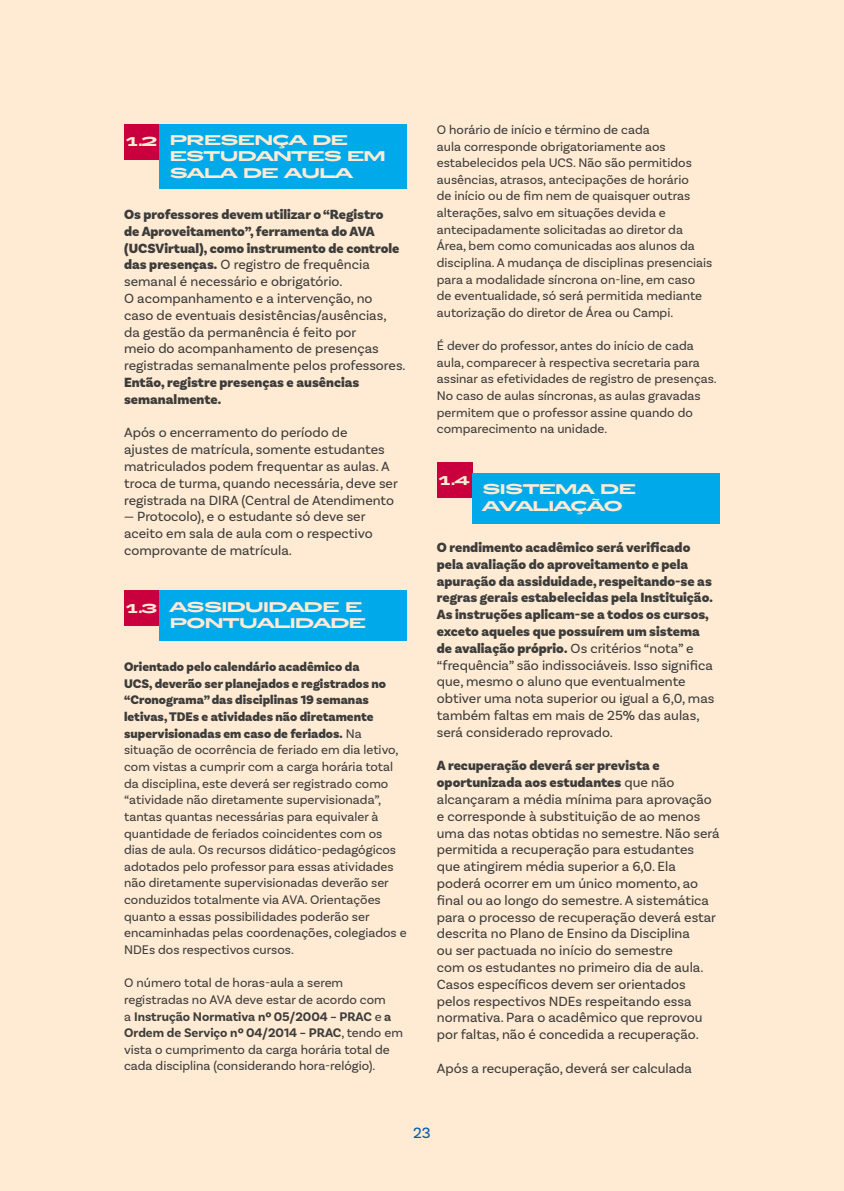
<style>
.page{position:relative;width:844px;height:1191px;background:#fff}
.page>*{position:absolute;margin:0;border:0;box-sizing:border-box;transform-origin:0 0}
.t1{font:15.75px "Basic Sans";color:#005cad}
.t2{font:14px/16.8px "Basic Sans";color:#3c3c3b}
.t3{font:900 14px/16.8px "Basic Sans";color:#3c3c3b}
.t4{font:700 14px/16.3px "Zeppelin 52";color:#ffebd3}
.t5{font:13.12px/16.6px "Basic Sans";color:#3c3c3b}
.t6{font:700 12.78px "Zeppelin 52";color:#ffebd3}
.s1{font-weight:900}
.s2{font-weight:700}
.s3{font-weight:400}
</style>
<div class="page">
<div style="left:0;top:0;width:843px;height:1191px;background:#ffebd3"></div>
<div style="left:124px;top:124px;width:36px;height:35px;background:#ca003e"></div>
<div style="left:124px;top:590px;width:36px;height:36px;background:#ca003e"></div>
<div style="left:437px;top:462px;width:35px;height:36px;background:#ca003e"></div>
<div style="left:160px;top:124px;width:247px;height:65px;background:#00a9ea"></div>
<div style="left:160px;top:590px;width:247px;height:51px;background:#00a9ea"></div>
<div style="left:472px;top:473px;width:247px;height:51px;background:#00a9ea"></div>
<p class="t6" style="left:124px;top:134px;width:34px">1.2</p>
<p class="t4" style="left:170px;top:132px;width:217px">PRESENÇA DE<br>ESTUDANTES EM<br>SALA DE AULA</p>
<p class="t2" style="left:124px;top:206px;width:283px"><span class="s1">Os professores devem utilizar o “Registro<br>de Aproveitamento”, ferramenta do AVA (UCSVirtual), como instrumento de controle das presenças.</span> O registro de frequência semanal é necessário e obrigatório.<br>O acompanhamento e a intervenção, no<br>caso de eventuais desistências/ausências, da gestão da permanência é feito por<br>meio do acompanhamento de presenças registradas semanalmente pelos professores.</p>
<p class="t3" style="left:124px;top:374px;width:237px">Então, registre presenças e ausências semanalmente.</p>
<p class="t2" style="left:124px;top:424px;width:275px">Após o encerramento do período de<br>ajustes de matrícula, somente estudantes matriculados podem frequentar as aulas. A troca de turma, quando necessária, deve ser registrada na DIRA (Central de Atendimento</p>
<p class="t2" style="left:124px;top:508px;width:250px">— Protocolo), e o estudante só deve ser aceito em sala de aula com o respectivo comprovante de matrícula.</p>
<p class="t6" style="left:124px;top:601px;width:34px">1.3</p>
<p class="t4" style="left:170px;top:599px;width:197px">ASSIDUIDADE E<br>PONTUALIDADE</p>
<p class="t5" style="left:124px;top:658px;width:284px"><span class="s1">Orientado pelo calendário acadêmico da<br>UCS, deverão ser planejados e registrados no “Cronograma” das disciplinas 19 semanas letivas, TDEs e atividades não diretamente supervisionadas em caso de feriados.</span> Na situação de ocorrência de feriado em dia letivo, com vistas a cumprir com a carga horária total da disciplina, este deverá ser registrado como “atividade não diretamente supervisionada”, tantas quantas necessárias para equivaler à quantidade de feriados coincidentes com os dias de aula. Os recursos didático-pedagógicos adotados pelo professor para essas atividades não diretamente supervisionadas deverão ser conduzidos totalmente via AVA. Orientações quanto a essas possibilidades poderão ser encaminhadas pelas coordenações, colegiados e NDEs dos respectivos cursos.</p>
<p class="t5" style="left:124px;top:974px;width:280px">O número total de horas-aula a serem registradas no AVA deve estar de acordo com<br>a <span class="s2">Instrução Normativa nº 05/2004 – PRAC</span> e <span class="s2">a Ordem de Serviço nº 04/2014 – PRAC</span>, tendo em vista o cumprimento da carga horária total de cada disciplina (considerando hora-relógio).</p>
<p class="t5" style="left:437px;top:121px;width:277px">O horário de início e término de cada<br>aula corresponde obrigatoriamente aos estabelecidos pela UCS. Não são permitidos ausências, atrasos, antecipações de horário<br>de início ou de fim nem de quaisquer outras alterações, salvo em situações devida e antecipadamente solicitadas ao diretor da Área, bem como comunicadas aos alunos da disciplina. A mudança de disciplinas presenciais para a modalidade síncrona on-line, em caso de eventualidade, só será permitida mediante autorização do diretor de Área ou Campi.</p>
<p class="t5" style="left:437px;top:337px;width:281px">É dever do professor, antes do início de cada aula, comparecer à respectiva secretaria para assinar as efetividades de registro de presenças.<br>No caso de aulas síncronas, as aulas gravadas permitem que o professor assine quando do comparecimento na unidade.</p>
<p class="t6" style="left:437px;top:473px;width:34px">1.4</p>
<p class="t4" style="left:482px;top:481px;width:154px">SISTEMA DE<br>AVALIAÇÃO</p>
<p class="t3" style="left:437px;top:539px;width:279px">O rendimento acadêmico será verificado pela avaliação do aproveitamento e pela apuração da assiduidade, respeitando-se as regras gerais estabelecidas pela Instituição.<br>As instruções aplicam-se a todos os cursos, exceto aqueles que possuírem um sistema de avaliação próprio. <span class="s3">Os critérios “nota” e “frequência” são indissociáveis. Isso significa que, mesmo o aluno que eventualmente obtiver uma nota superior ou igual a 6,0, mas também faltas em mais de 25% das aulas, será considerado reprovado.</span></p>
<p class="t2" style="left:437px;top:757px;width:284px"><span class="s1">A recuperação deverá ser prevista e oportunizada aos estudantes</span> que não alcançaram a média mínima para aprovação e corresponde à substituição de ao menos uma das notas obtidas no semestre. Não será permitida a recuperação para estudantes que atingirem média superior a 6,0. Ela poderá ocorrer em um único momento, ao final ou ao longo do semestre. A sistemática para o processo de recuperação deverá estar descrita no Plano de Ensino da Disciplina<br>ou ser pactuada no início do semestre<br>com os estudantes no primeiro dia de aula.<br>Casos específicos devem ser orientados pelos respectivos NDEs respeitando essa normativa. Para o acadêmico que reprovou por faltas, não é concedida a recuperação.</p>
<p class="t2" style="left:437px;top:1059px;width:256px">Após a recuperação, deverá ser calculada</p>
<p class="t1" style="left:413px;top:1123px;width:19px">23</p>
</div>
